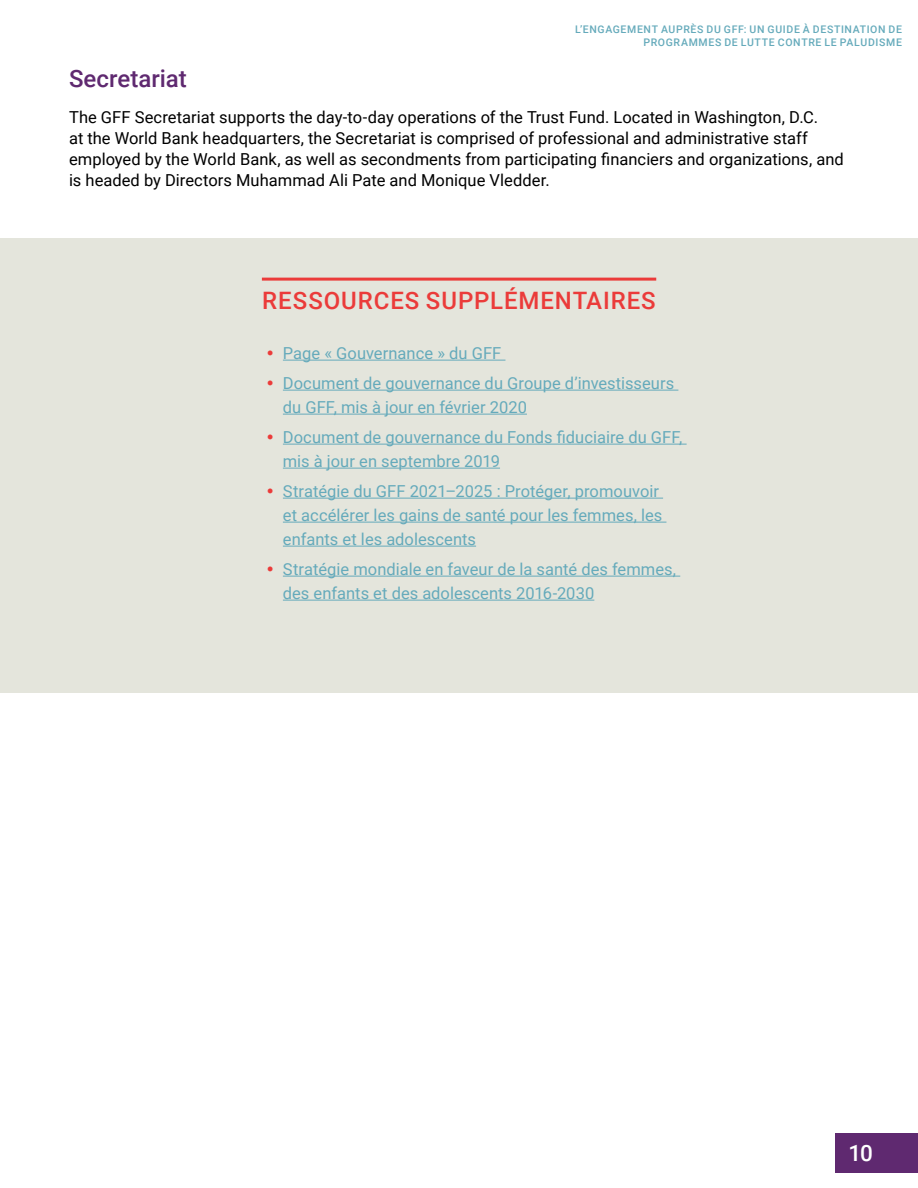
<style>
.page{position:relative;width:918px;height:1188px;background:#fff}
.page>*{position:absolute;margin:0;border:0;box-sizing:border-box;transform-origin:0 0}
.t1{font:500 24px "Roboto";letter-spacing:.04em;color:#eb3b3a}
.t2{font:500 24px "Roboto";color:#5f2970}
.t3{font:500 22.5px "Roboto";color:#fff}
.t4{font:16.5px/30px "Roboto";letter-spacing:.005em;color:#65aabb}
.t5{font:16.5px/21px "Roboto";color:#000}
.t6{font:500 10.5px/12.6px "Roboto";letter-spacing:.06em;color:#65aabb;text-align:right}
</style>
<div class="page">
<div style="left:835px;top:1133px;width:83px;height:39px;background:#5f2970"></div>
<div style="left:0;top:239px;width:918px;height:454px;background:#e4e5dc"></div>
<hr style="left:283px;top:360px;width:222px;height:1px;background:#65aabb">
<hr style="left:283px;top:390px;width:395px;height:1px;background:#65aabb">
<hr style="left:283px;top:414px;width:244px;height:1px;background:#65aabb">
<hr style="left:283px;top:444px;width:404px;height:1px;background:#65aabb">
<hr style="left:283px;top:468px;width:217px;height:1px;background:#65aabb">
<hr style="left:283px;top:498px;width:380px;height:1px;background:#65aabb">
<hr style="left:283px;top:522px;width:383px;height:1px;background:#65aabb">
<hr style="left:283px;top:546px;width:193px;height:1px;background:#65aabb">
<hr style="left:283px;top:576px;width:397px;height:1px;background:#65aabb">
<hr style="left:283px;top:600px;width:311px;height:1px;background:#65aabb">
<hr style="left:262px;top:278px;width:394px;height:3px;background:#eb3b3a">
<p class="t6" style="left:575px;top:23px;width:328px">L’ENGAGEMENT AUPRÈS DU GFF: UN GUIDE À DESTINATION DE<br>PROGRAMMES DE LUTTE CONTRE LE PALUDISME</p>
<h1 class="t2" style="left:69px;top:62px;width:119px">Secretariat</h1>
<p class="t5" style="left:69px;top:106px;width:776px">The GFF Secretariat supports the day-to-day operations of the Trust Fund. Located in Washington, D.C.<br>at the World Bank headquarters, the Secretariat is comprised of professional and administrative staff employed by the World Bank, as well as secondments from participating financiers and organizations, and is headed by Directors Muhammad Ali Pate and Monique Vledder.</p>
<h1 class="t1" style="left:262px;top:283px;width:395px">RESSOURCES SUPPLÉMENTAIRES</h1>
<p class="t4" style="left:283px;top:337px;width:393px">Page « Gouvernance » du GFF<br>Document de gouvernance du Groupe d’investisseurs</p>
<p class="t4" style="left:283px;top:391px;width:401px">du GFF, mis à jour en février 2020<br>Document de gouvernance du Fonds fiduciaire du GFF,</p>
<p class="t4" style="left:283px;top:445px;width:378px">mis à jour en septembre 2019<br>Stratégie du GFF 2021–2025 : Protéger, promouvoir</p>
<p class="t4" style="left:283px;top:502px;width:381px;line-height:24px">et accélérer les gains de santé pour les femmes, les enfants et les adolescents</p>
<p class="t4" style="left:283px;top:556px;width:395px;line-height:24px">Stratégie mondiale en faveur de la santé des femmes, des enfants et des adolescents 2016-2030</p>
<h2 class="t3" style="left:848px;top:1138px;width:26px">10</h2>
</div>
